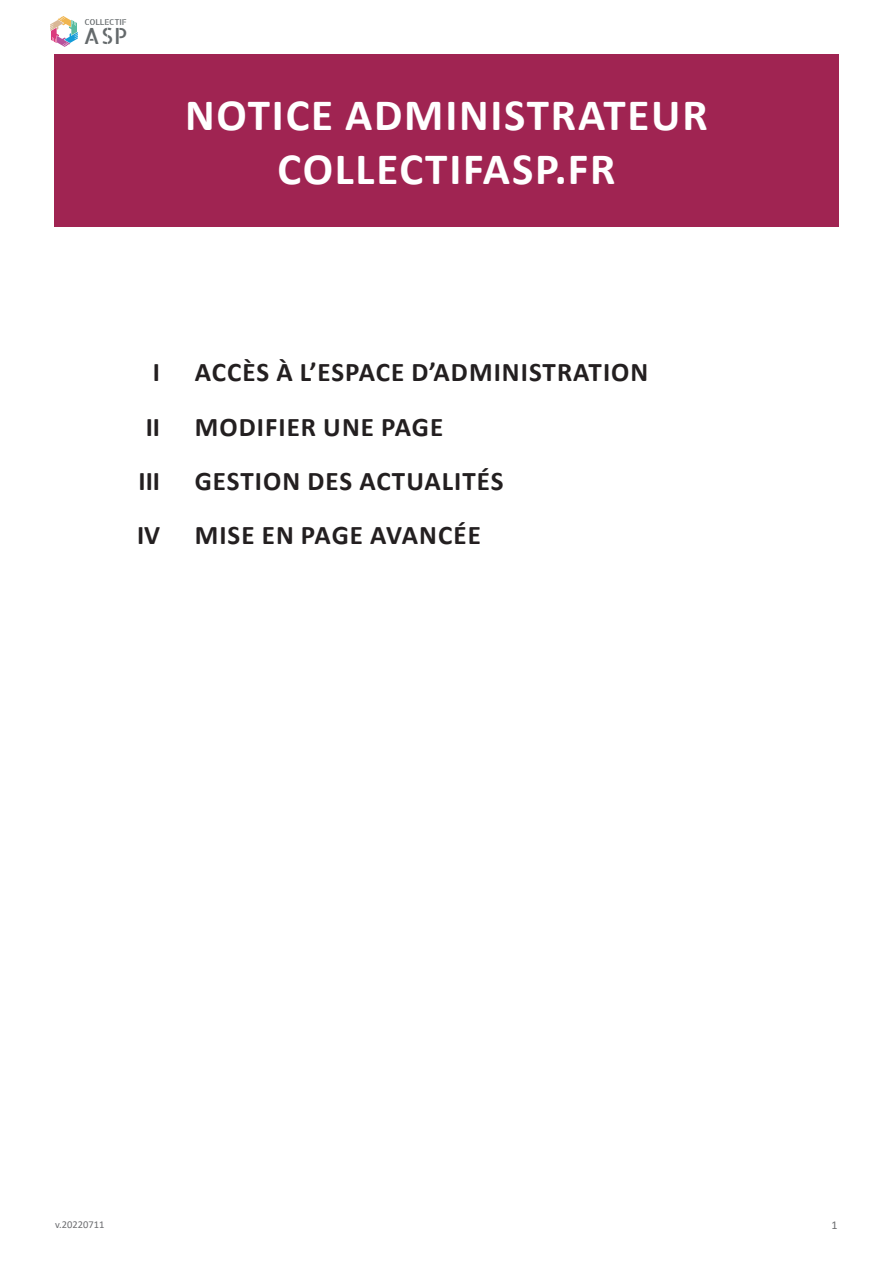
<style>
.page{position:relative;width:893px;height:1263px;background:#fff}
.page>*{position:absolute;margin:0;border:0;box-sizing:border-box;transform-origin:0 0}
.t1{font:700 45px "Calibri";letter-spacing:.04em;color:#fff}
.t2{font:700 27px "Calibri";letter-spacing:.04em;color:#231f20}
.t3{font:22.35px "Allerta Stencil";color:#64696b}
.t4{font:12px "Calibri";color:#6c6d70}
.t5{font:10.5px "Calibri";color:#6c6d70}
.t6{font:8.25px "Allerta Stencil";letter-spacing:-.025em;color:#64696b}
</style>
<div class="page">
<svg style="left:50px;top:16px;width:28px;height:31px"></svg>
<div style="left:54px;top:54px;width:785px;height:173px;background:#a02452"></div>
<p class="t6" style="left:84px;top:17px;width:44px">COLLECTIF</p>
<p class="t3" style="left:84px;top:21px;width:45px">ASP</p>
<p class="t1" style="left:185px;top:84px;width:524px">NOTICE ADMINISTRATEUR</p>
<p class="t1" style="left:277px;top:138px;width:340px">COLLECTIFASP.FR</p>
<p class="t2" style="left:153px;top:353px;width:9px">I</p>
<p class="t2" style="left:195px;top:353px;width:455px">ACCÈS À L’ESPACE D’ADMINISTRATION</p>
<p class="t2" style="left:146px;top:407px;width:16px">II</p>
<p class="t2" style="left:195px;top:407px;width:250px">MODIFIER UNE PAGE</p>
<p class="t2" style="left:139px;top:462px;width:23px">III</p>
<p class="t2" style="left:195px;top:462px;width:310px">GESTION DES ACTUALITÉS</p>
<p class="t2" style="left:137px;top:516px;width:25px">IV</p>
<p class="t2" style="left:195px;top:516px;width:288px">MISE EN PAGE AVANCÉE</p>
<p class="t5" style="left:55px;top:1217px;width:51px">v.20220711</p>
<p class="t4" style="left:832px;top:1217px;width:8px">1</p>
</div>
